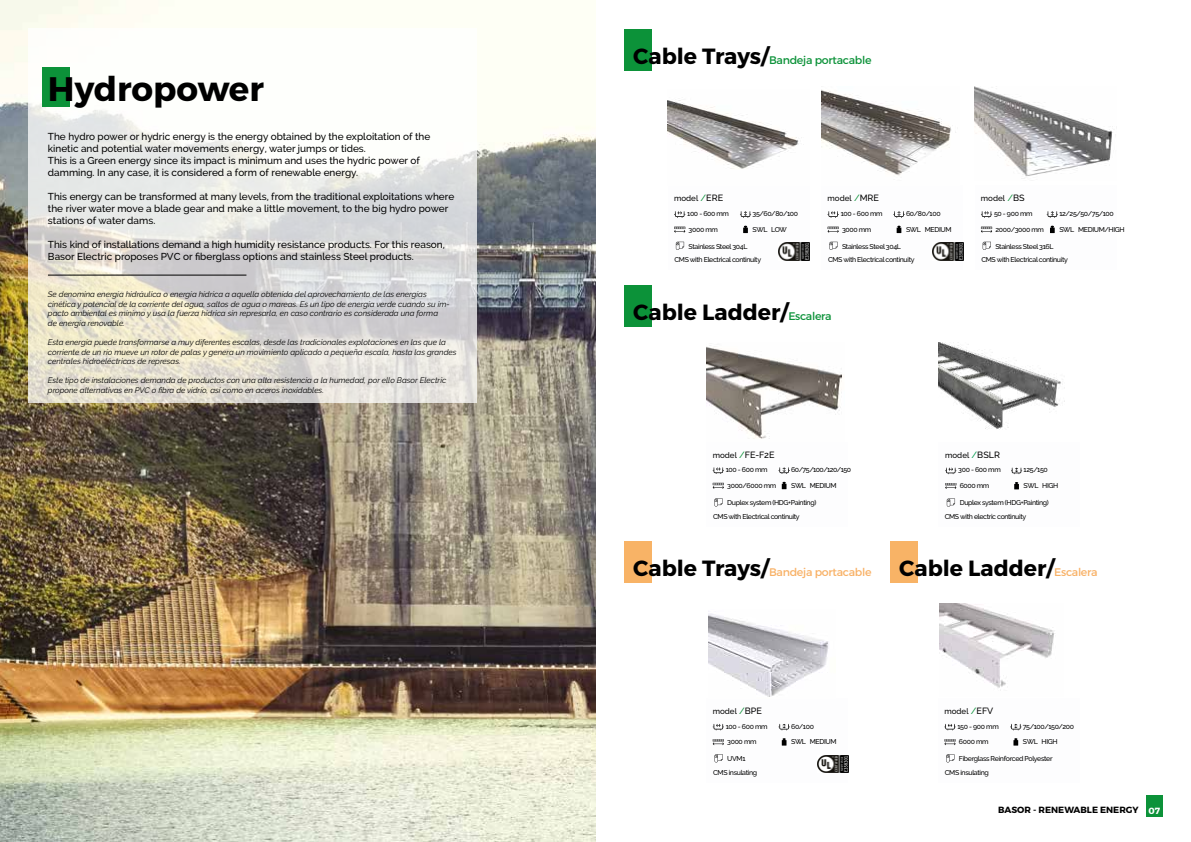
<style>
.page{position:relative;width:1191px;height:842px;background:#fff}
.page>*{position:absolute;margin:0;border:0;box-sizing:border-box;transform-origin:0 0}
.t1{font:700 34px "Montserrat";color:#000}
.t2{font:700 22px "Montserrat";color:#000}
.t3{font:11px "Montserrat";letter-spacing:-.025em;color:#0c9239}
.t4{font:11px "Montserrat";letter-spacing:-.025em;color:#f8b166}
.t5{font:500 10px/12px "Raleway";color:#000}
.t6{font:700 9px "Montserrat";color:#000}
.t7{font:500 9px "Raleway";color:#000}
.t8{font:700 9px "Montserrat";color:#fff}
.t9{font:italic 8px/9.6px "Raleway";color:#000}
.t10{font:500 8px "Raleway";color:#000}
.t11{font:500 7px "Raleway";letter-spacing:-.05em;color:#000}
.t12{font:500 7px "Raleway";letter-spacing:-.07em;color:#000}
.s1{font-weight:700;font-size:22px;color:#000}
.s2{font-size:9px;color:#0c9239}
.s3{font-size:9px}
.s4{font-weight:400;font-size:11px;color:#0c9239}
.s5{font-size:8px}
.s6{color:#0c9239}
.s7{font-size:9px;color:#009a4d}
.s8{font-weight:400;font-size:11px;color:#f8b166}
</style>
<div class="page">
<img style="left:0;top:0;width:595px;height:842px">
<svg style="left:28px;top:28px;width:448px;height:375px"></svg>
<div style="left:43px;top:67px;width:27px;height:40px;background:#0c9239"></div>
<hr style="left:48px;top:275px;width:198px;height:1px;background:#000">
<div style="left:1146px;top:795px;width:16px;height:22px;background:#0c9239"></div>
<div style="left:624px;top:285px;width:27px;height:41px;background:#0c9239"></div>
<div style="left:624px;top:29px;width:27px;height:42px;background:#0c9239"></div>
<div style="left:624px;top:541px;width:27px;height:42px;background:#f8b366"></div>
<div style="left:890px;top:541px;width:27px;height:42px;background:#f8b366"></div>
<img style="left:667px;top:100px;width:135px;height:69px">
<img style="left:821px;top:89px;width:135px;height:87px">
<img style="left:974px;top:87px;width:139px;height:92px">
<svg style="left:674px;top:211px;width:11px;height:7px"></svg>
<svg style="left:827px;top:211px;width:12px;height:7px"></svg>
<svg style="left:981px;top:211px;width:11px;height:7px"></svg>
<svg style="left:674px;top:227px;width:11px;height:6px"></svg>
<svg style="left:827px;top:227px;width:11px;height:6px"></svg>
<svg style="left:981px;top:227px;width:11px;height:6px"></svg>
<svg style="left:740px;top:211px;width:11px;height:7px"></svg>
<svg style="left:893px;top:211px;width:11px;height:7px"></svg>
<svg style="left:1046px;top:211px;width:12px;height:7px"></svg>
<svg style="left:743px;top:226px;width:5px;height:7px"></svg>
<svg style="left:896px;top:226px;width:5px;height:7px"></svg>
<svg style="left:1050px;top:226px;width:4px;height:7px"></svg>
<svg style="left:676px;top:242px;width:8px;height:8px"></svg>
<svg style="left:829px;top:242px;width:8px;height:8px"></svg>
<svg style="left:982px;top:242px;width:9px;height:8px"></svg>
<img style="left:939px;top:603px;width:116px;height:88px">
<svg style="left:944px;top:724px;width:11px;height:6px"></svg>
<svg style="left:944px;top:739px;width:11px;height:6px"></svg>
<svg style="left:1010px;top:724px;width:11px;height:6px"></svg>
<svg style="left:1013px;top:738px;width:5px;height:7px"></svg>
<svg style="left:946px;top:754px;width:8px;height:8px"></svg>
<img style="left:778px;top:243px;width:31px;height:17px">
<img style="left:932px;top:243px;width:31px;height:17px">
<img style="left:706px;top:345px;width:136px;height:94px">
<svg style="left:712px;top:467px;width:12px;height:7px"></svg>
<svg style="left:712px;top:483px;width:12px;height:6px"></svg>
<svg style="left:778px;top:467px;width:12px;height:7px"></svg>
<svg style="left:781px;top:482px;width:5px;height:7px"></svg>
<svg style="left:714px;top:498px;width:8px;height:9px"></svg>
<img style="left:708px;top:611px;width:120px;height:86px">
<svg style="left:712px;top:724px;width:12px;height:6px"></svg>
<svg style="left:712px;top:739px;width:12px;height:6px"></svg>
<svg style="left:778px;top:724px;width:12px;height:6px"></svg>
<svg style="left:781px;top:738px;width:5px;height:7px"></svg>
<svg style="left:714px;top:754px;width:8px;height:8px"></svg>
<img style="left:817px;top:755px;width:31px;height:18px">
<img style="left:938px;top:343px;width:127px;height:87px">
<svg style="left:945px;top:468px;width:11px;height:6px"></svg>
<svg style="left:945px;top:483px;width:11px;height:6px"></svg>
<svg style="left:1011px;top:468px;width:11px;height:6px"></svg>
<svg style="left:1014px;top:482px;width:5px;height:7px"></svg>
<svg style="left:946px;top:499px;width:9px;height:8px"></svg>
<h1 class="t1" style="left:48px;top:68px;width:217px">Hydropower</h1>
<p class="t5" style="left:48px;top:131px;width:384px">The hydro power or hydric energy is the energy obtained by the exploitation of the kinetic and potential water movements energy, water jumps or tides.<br>This is a Green energy since its impact is minimum and uses the hydric power of damming. In any case, it is considered a form of renewable energy.</p>
<p class="t5" style="left:48px;top:191px;width:408px">This energy can be transformed at many levels, from the traditional exploitations where the river water move a blade gear and make a little movement, to the big hydro power stations of water dams.</p>
<p class="t5" style="left:48px;top:239px;width:398px">This kind of installations demand a high humidity resistance products. For this reason,<br>Basor Electric proposes PVC or fiberglass options and stainless Steel products.</p>
<p class="t9" style="left:48px;top:289px;width:403px">Se denomina energía hidráulica o energía hídrica a aquella obtenida del aprovechamiento de las energías cinética y potencial de la corriente del agua, saltos de agua o mareas. Es un tipo de energía verde cuando su im&shy;pacto ambiental es mínimo y usa la fuerza hídrica sin represarla, en caso contrario es considerada una forma<br>de energía renovable.</p>
<p class="t9" style="left:48px;top:337px;width:410px">Esta energía puede transformarse a muy diferentes escalas, desde las tradicionales explotaciones en las que la corriente de un río mueve un rotor de palas y genera un movimiento aplicado a pequeña escala, hasta las grandes centrales hidroeléctricas de represas.</p>
<p class="t9" style="left:48px;top:376px;width:400px">Este tipo de instalaciones demanda de productos con una alta resistencia a la humedad, por ello Basor Electric propone alternativas en PVC o fibra de vidrio, así como en aceros inoxidables.</p>
<h1 class="t1" style="left:48px;top:72px;width:195px">DOLOR SIT</h1>
<p class="t5" style="left:52px;top:153px;width:321px">Aspicia quid quibuscium la nem quiaepro odipsanihil et ad enda qui omnit volupta nonsed quiam suntionsequi dolorep ernatur, cus quia-</p>
<p class="t5" style="left:52px;top:189px;width:160px">quo dolum ilicte volupta mendiae.</p>
<p class="t3" style="left:633px;top:53px;width:240px"><span class="s1">Cable Trays/</span>Bandeja portacable</p>
<p class="t10" style="left:674px;top:194px;width:51px">model <span class="s2">/</span><span class="s3">ERE</span></p>
<p class="t10" style="left:827px;top:194px;width:53px">model <span class="s2">/</span><span class="s3">MRE</span></p>
<p class="t10" style="left:981px;top:194px;width:45px">model <span class="s2">/</span><span class="s3">BS</span></p>
<p class="t11" style="left:752px;top:210px;width:47px">35/60/80/100</p>
<p class="t11" style="left:906px;top:210px;width:36px">60/80/100</p>
<p class="t11" style="left:1059px;top:210px;width:56px">12/25/50/75/100</p>
<p class="t11" style="left:752px;top:225px;width:36px">SWL LOW</p>
<p class="t11" style="left:906px;top:225px;width:47px">SWL MEDIUM</p>
<p class="t11" style="left:1059px;top:225px;width:67px">SWL MEDIUM/HIGH</p>
<p class="t11" style="left:687px;top:210px;width:43px">100 - 600 mm</p>
<p class="t11" style="left:840px;top:210px;width:43px">100 - 600 mm</p>
<p class="t11" style="left:994px;top:210px;width:40px">50 - 900 mm</p>
<p class="t11" style="left:688px;top:225px;width:31px">3000 mm</p>
<p class="t11" style="left:842px;top:225px;width:31px">3000 mm</p>
<p class="t11" style="left:995px;top:225px;width:50px">2000/3000 mm</p>
<p class="t11" style="left:688px;top:242px;width:60px">Stainless Steel 304L</p>
<p class="t11" style="left:842px;top:242px;width:60px">Stainless Steel 304L</p>
<p class="t11" style="left:995px;top:242px;width:60px">Stainless Steel 316L</p>
<p class="t11" style="left:674px;top:256px;width:88px">CMS with Electrical continuity</p>
<p class="t11" style="left:828px;top:256px;width:88px">CMS with Electrical continuity</p>
<p class="t11" style="left:981px;top:256px;width:88px">CMS with Electrical continuity</p>
<h2 class="t2" style="left:633px;top:298px;width:200px">Cable Ladder/<span class="s4">Escalera</span></h2>
<p class="t7" style="left:712px;top:449px;width:63px"><span class="s5">model</span> <span class="s6">/</span>FE-F2E</p>
<p class="t10" style="left:945px;top:450px;width:56px">model <span class="s7">/</span><span class="s3">BSLR</span></p>
<p class="t11" style="left:726px;top:466px;width:43px">100 - 600 mm</p>
<p class="t11" style="left:727px;top:481px;width:50px">3000/6000 mm</p>
<p class="t11" style="left:727px;top:498px;width:91px">Duplex system (HDG+Painting)</p>
<p class="t12" style="left:791px;top:466px;width:61px">60/75/100/120/150</p>
<p class="t11" style="left:791px;top:481px;width:47px">SWL MEDIUM</p>
<p class="t11" style="left:958px;top:466px;width:44px">300 - 600 mm</p>
<p class="t11" style="left:959px;top:482px;width:31px">6000 mm</p>
<p class="t11" style="left:959px;top:498px;width:91px">Duplex system (HDG+Painting)</p>
<p class="t11" style="left:1023px;top:466px;width:26px">125/150</p>
<p class="t11" style="left:1023px;top:482px;width:36px">SWL HIGH</p>
<p class="t11" style="left:713px;top:512px;width:88px">CMS with Electrical continuity</p>
<p class="t11" style="left:944px;top:512px;width:83px">CMS with electric continuity</p>
<p class="t4" style="left:633px;top:566px;width:240px"><span class="s1">Cable Trays/</span>Bandeja portacable</p>
<h2 class="t2" style="left:899px;top:555px;width:200px">Cable Ladder/<span class="s8">Escalera</span></h2>
<p class="t10" style="left:712px;top:706px;width:51px">model <span class="s2">/</span><span class="s3">BPE</span></p>
<p class="t10" style="left:944px;top:706px;width:50px">model <span class="s2">/</span><span class="s3">EFV</span></p>
<p class="t11" style="left:726px;top:722px;width:43px">100 - 600 mm</p>
<p class="t11" style="left:727px;top:738px;width:31px">3000 mm</p>
<p class="t11" style="left:727px;top:755px;width:20px">UVM1</p>
<p class="t11" style="left:791px;top:722px;width:24px">60/100</p>
<p class="t11" style="left:791px;top:738px;width:47px">SWL MEDIUM</p>
<p class="t11" style="left:1022px;top:722px;width:53px">75/100/150/200</p>
<p class="t11" style="left:1022px;top:738px;width:36px">SWL HIGH</p>
<p class="t11" style="left:957px;top:722px;width:43px">150 - 900 mm</p>
<p class="t11" style="left:959px;top:738px;width:31px">6000 mm</p>
<p class="t11" style="left:959px;top:755px;width:95px">Fiberglass Reinforced Polyester</p>
<p class="t11" style="left:713px;top:768px;width:46px">CMS insulating</p>
<p class="t11" style="left:945px;top:768px;width:46px">CMS insulating</p>
<p class="t6" style="left:998px;top:805px;width:142px">BASOR - RENEWABLE ENERGY</p>
<p class="t8" style="left:1148px;top:805px;width:13px">07</p>
</div>
